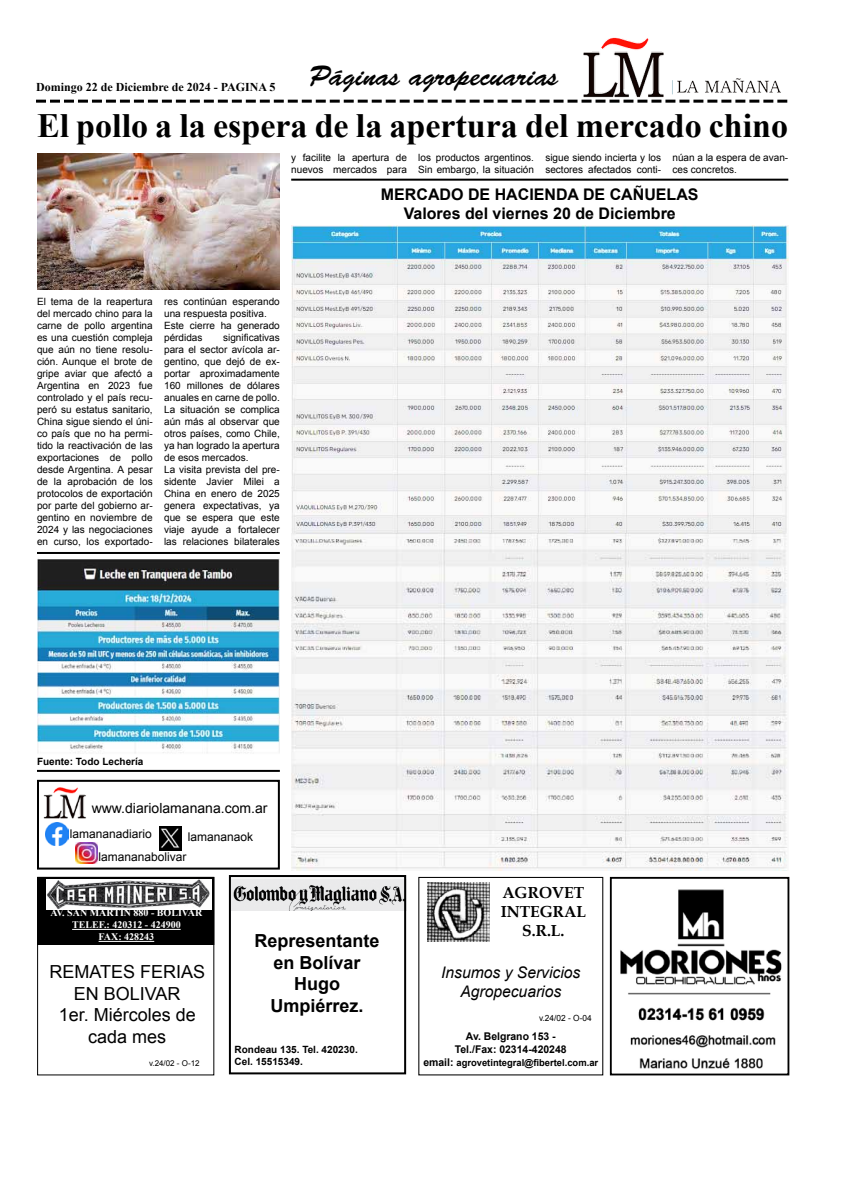
<style>
.page{position:relative;width:842px;height:1191px;background:#fff}
.page>*{position:absolute;margin:0;border:0;box-sizing:border-box;transform-origin:0 0}
.t1{font:700 34px "Times New Roman";color:#000}
.t2{font:28px "Brush Script Std";color:#000}
.t3{font:18px/21.6px "Arial";color:#000;text-align:center}
.t4{font:700 18px/21.6px "Arial";color:#000;text-align:center}
.t5{font:700 16px/19.2px "Arial";color:#000;text-align:center}
.t6{font:italic 15.9px/19.1px "Arial";color:#000;text-align:center}
.t7{font:700 15.9px/19.1px "Book Antiqua";color:#000;text-align:center}
.t8{font:14px "Arial";color:#000}
.t9{font:12px/23.1px "Arial";color:#000}
.t10{font:700 12px "Times New Roman";color:#000}
.t11{font:700 10.6px/12.7px "Arial";color:#000;text-align:center}
.t12{font:10px/12px "Arial";color:#000}
.t13{font:700 10px/12px "Arial";color:#000}
.t14{font:700 10px/12px "Times New Roman";color:#fff;text-align:center}
.t15{font:700 9.6px "Arial";color:#000}
.t16{font:8.5px "Arial";color:#000}
.t17{font:8px "Arial";color:#000}
.s1{font-size:10.6px}
</style>
<div class="page">
<img style="left:43px;top:787px;width:43px;height:31px">
<div style="left:37px;top:780px;width:243px;height:89px;border:2px solid #000"></div>
<img style="left:46px;top:822px;width:23px;height:23px">
<img style="left:76px;top:842px;width:22px;height:22px">
<img style="left:159px;top:826px;width:23px;height:24px">
<svg style="left:36px;top:100px;width:751px;height:3px"></svg>
<img style="left:583px;top:37px;width:198px;height:61px">
<img style="left:232px;top:875px;width:175px;height:35px">
<div style="left:229px;top:875px;width:177px;height:199px;border:2px solid #000"></div>
<div style="left:38px;top:877px;width:176px;height:67px;background:#000"></div>
<div style="left:37px;top:877px;width:177px;height:68px;border:1px solid #000"></div>
<div style="left:37px;top:877px;width:177px;height:198px;border:1px solid #000"></div>
<img style="left:46px;top:879px;width:166px;height:30px">
<hr style="left:72px;top:929px;width:109px;height:1px;background:#fff">
<hr style="left:99px;top:941px;width:55px;height:1px;background:#fff">
<img style="left:427px;top:883px;width:62px;height:58px">
<img style="left:620px;top:889px;width:162px;height:180px">
<div style="left:610px;top:877px;width:179px;height:198px;border:2px solid #000"></div>
<img style="left:291px;top:225px;width:497px;height:646px">
<hr style="left:291px;top:179px;width:497px;height:2px;background:#000">
<hr style="left:37px;top:552px;width:243px;height:2px;background:#000">
<img style="left:37px;top:559px;width:243px;height:194px">
<hr style="left:37px;top:770px;width:243px;height:2px;background:#000">
<img style="left:37px;top:154px;width:243px;height:136px">
<p class="t10" style="left:36px;top:79px;width:241px">Domingo 22 de Diciembre de 2024 - PAGINA 5</p>
<h2 class="t2" style="left:309px;top:60px;width:251px">Páginas agropecuarias</h2>
<h1 class="t1" style="left:37px;top:102px;width:753px">El pollo a la espera de la apertura del mercado chino</h1>
<p class="t12" style="left:291px;top:152px;width:117px">y facilite la apertura de nuevos mercados para</p>
<p class="t12" style="left:418px;top:152px;width:117px">los productos argentinos.<br>Sin embargo, la situación</p>
<p class="t12" style="left:545px;top:152px;width:117px">sigue siendo incierta y los sectores afectados conti-</p>
<p class="t12" style="left:672px;top:152px;width:117px">núan a la espera de avan&shy;ces concretos.</p>
<p class="t12" style="left:37px;top:296px;width:117px;text-align:justify">El tema de la reapertura del mercado chino para la carne de pollo argentina es una cuestión compleja que aún no tiene resolu&shy;ción. Aunque el brote de gripe aviar que afectó a Argentina en 2023 fue controlado y el país recu&shy;peró su estatus sanitario, China sigue siendo el úni&shy;co país que no ha permi&shy;tido la reactivación de las exportaciones de pollo desde Argentina. A pesar de la aprobación de los protocolos de exportación por parte del gobierno ar&shy;gentino en noviembre de 2024 y las negociaciones en curso, los exportado-</p>
<p class="t12" style="left:164px;top:296px;width:117px">res continúan esperando una respuesta positiva.<br>Este cierre ha generado pérdidas</p>
<p class="t12" style="left:164px;top:332px;width:117px;text-indent:59px">significativas para el sector avícola ar&shy;gentino, que dejó de ex&shy;portar aproximadamente<br>160 millones de dólares anuales en carne de pollo.<br>La situación se complica aún más al observar que otros países, como Chile, ya han logrado la apertura de esos mercados.<br>La visita prevista del pre&shy;sidente Javier Milei a<br>China en enero de 2025 genera expectativas, ya que se espera que este viaje ayude a fortalecer las relaciones bilaterales</p>
<p class="t13" style="left:37px;top:755px;width:108px">Fuente: Todo Lechería</p>
<h3 class="t8" style="left:92px;top:799px;width:177px">www.diariolamanana.com.ar</h3>
<p class="t9" style="left:98px;top:822px;width:90px;text-indent:-29px">lamananadiario lamananabolivar</p>
<p class="t9" style="left:188px;top:825px;width:67px">lamananaok</p>
<h3 class="t5" style="left:381px;top:185px;width:319px">MERCADO DE HACIENDA DE CAÑUELAS<br>Valores del viernes 20 de Diciembre</h3>
<p class="t14" style="left:50px;top:906px;width:153px">AV. SAN MARTIN 880 - BOLIVAR<br>TELEF.: 420312 - 424900<br>FAX: 428243</p>
<h3 class="t3" style="left:49px;top:961px;width:157px">REMATES FERIAS<br>EN BOLIVAR<br>1er. Miércoles de cada mes</h3>
<p class="t17" style="left:149px;top:1057px;width:52px">v.24/02 - O-12</p>
<h3 class="t4" style="left:255px;top:930px;width:127px">Representante en Bolívar<br>Hugo<br>Umpiérrez.</h3>
<p class="t13" style="left:235px;top:1043px;width:125px">Rondeau 135. Tel. 420230.<br>Cel. 15515349.</p>
<h3 class="t7" style="left:501px;top:882px;width:87px">AGROVET<br>INTEGRAL<br>S.R.L.</h3>
<h3 class="t6" style="left:441px;top:963px;width:141px">Insumos y Servicios<br>Agropecuarios</h3>
<p class="t11" style="left:455px;top:1030px;width:113px">Av. Belgrano 153 -<br>Tel./Fax: 02314-420248</p>
<p class="t15" style="left:423px;top:1056px;width:176px"><span class="s1">email:</span> agrovetintegral@fibertel.com.ar</p>
<p class="t16" style="left:539px;top:1012px;width:54px">v.24/02 - O-04</p>
</div>
